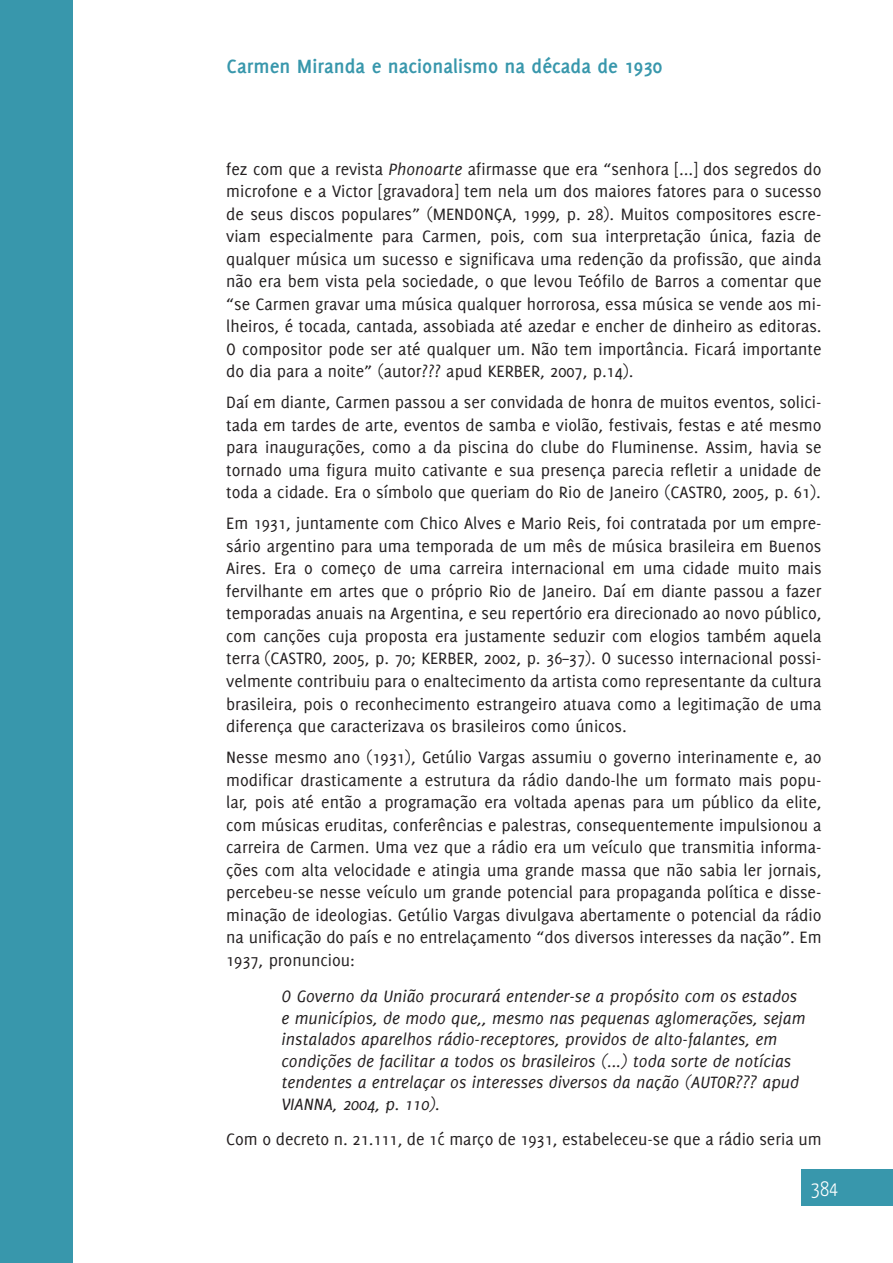
<style>
.page{position:relative;width:893px;height:1263px;background:#fff}
.page>*{position:absolute;margin:0;border:0;box-sizing:border-box;transform-origin:0 0}
.t1{font:700 21px "Delicious";color:#3897ac}
.t2{font:300 21px "Yanone Kaffeesatz";color:#fff}
.t3{font:18px/22.5px "Delicious";color:#231f20;text-align:justify}
.t4{font:italic 18px/21.6px "Delicious";color:#231f20}
.s1{font-style:italic}
</style>
<div class="page">
<div style="left:0;top:0;width:72px;height:1263px;background:#3897ac"></div>
<div style="left:802px;top:1170px;width:91px;height:36px;background:#3897ac"></div>
<p class="t1" style="left:227px;top:54px;width:437px">Carmen Miranda e nacionalismo na década de 1930</p>
<p class="t3" style="left:226px;top:158px;width:597px">fez com que a revista <span class="s1">Phonoarte</span> afirmasse que era “senhora [...] dos segredos do microfone e a Victor [gravadora] tem nela um dos maiores fatores para o sucesso de seus discos populares” (MENDONÇA, 1999, p. 28). Muitos compositores escre&shy;viam especialmente para Carmen, pois, com sua interpretação única, fazia de qualquer música um sucesso e significava uma redenção da profissão, que ainda não era bem vista pela sociedade, o que levou Teófilo de Barros a comentar que “se Carmen gravar uma música qualquer horrorosa, essa música se vende aos mi&shy;lheiros, é tocada, cantada, assobiada até azedar e encher de dinheiro as editoras.<br>O compositor pode ser até qualquer um. Não tem importância. Ficará importante do dia para a noite” (autor??? apud KERBER, 2007, p.14).</p>
<p class="t3" style="left:226px;top:391px;width:597px">Daí em diante, Carmen passou a ser convidada de honra de muitos eventos, solici&shy;tada em tardes de arte, eventos de samba e violão, festivais, festas e até mesmo para inaugurações, como a da piscina do clube do Fluminense. Assim, havia se tornado uma figura muito cativante e sua presença parecia refletir a unidade de toda a cidade. Era o símbolo que queriam do Rio de Janeiro (CASTRO, 2005, p. 61).</p>
<p class="t3" style="left:226px;top:512px;width:597px">Em 1931, juntamente com Chico Alves e Mario Reis, foi contratada por um empre&shy;sário argentino para uma temporada de um mês de música brasileira em Buenos Aires. Era o começo de uma carreira internacional em uma cidade muito mais fervilhante em artes que o próprio Rio de Janeiro. Daí em diante passou a fazer temporadas anuais na Argentina, e seu repertório era direcionado ao novo público, com canções cuja proposta era justamente seduzir com elogios também aquela terra (CASTRO, 2005, p. 70; KERBER, 2002, p. 36–37). O sucesso internacional possi&shy;velmente contribuiu para o enaltecimento da artista como representante da cultura brasileira, pois o reconhecimento estrangeiro atuava como a legitimação de uma diferença que caracterizava os brasileiros como únicos.</p>
<p class="t3" style="left:226px;top:746px;width:597px">Nesse mesmo ano (1931), Getúlio Vargas assumiu o governo interinamente e, ao modificar drasticamente a estrutura da rádio dando-lhe um formato mais popu&shy;lar, pois até então a programação era voltada apenas para um público da elite, com músicas eruditas, conferências e palestras, consequentemente impulsionou a carreira de Carmen. Uma vez que a rádio era um veículo que transmitia informa&shy;ções com alta velocidade e atingia uma grande massa que não sabia ler jornais, percebeu-se nesse veículo um grande potencial para propaganda política e disse&shy;minação de ideologias. Getúlio Vargas divulgava abertamente o potencial da rádio na unificação do país e no entrelaçamento “dos diversos interesses da nação”. Em 1937, pronunciou:</p>
<p class="t4" style="left:281px;top:985px;width:525px">O Governo da União procurará entender-se a propósito com os estados e municípios, de modo que,, mesmo nas pequenas aglomerações, sejam instalados aparelhos rádio-receptores, providos de alto-falantes, em condições de facilitar a todos os brasileiros (...) toda sorte de notícias tendentes a entrelaçar os interesses diversos da nação (AUTOR??? apud VIANNA, 2004, p. 110).</p>
<p class="t3" style="left:226px;top:1128px;width:597px">Com o decreto n. 21.111, de 1º março de 1931, estabeleceu-se que a rádio seria um</p>
<p class="t2" style="left:811px;top:1176px;width:29px">384</p>
</div>
